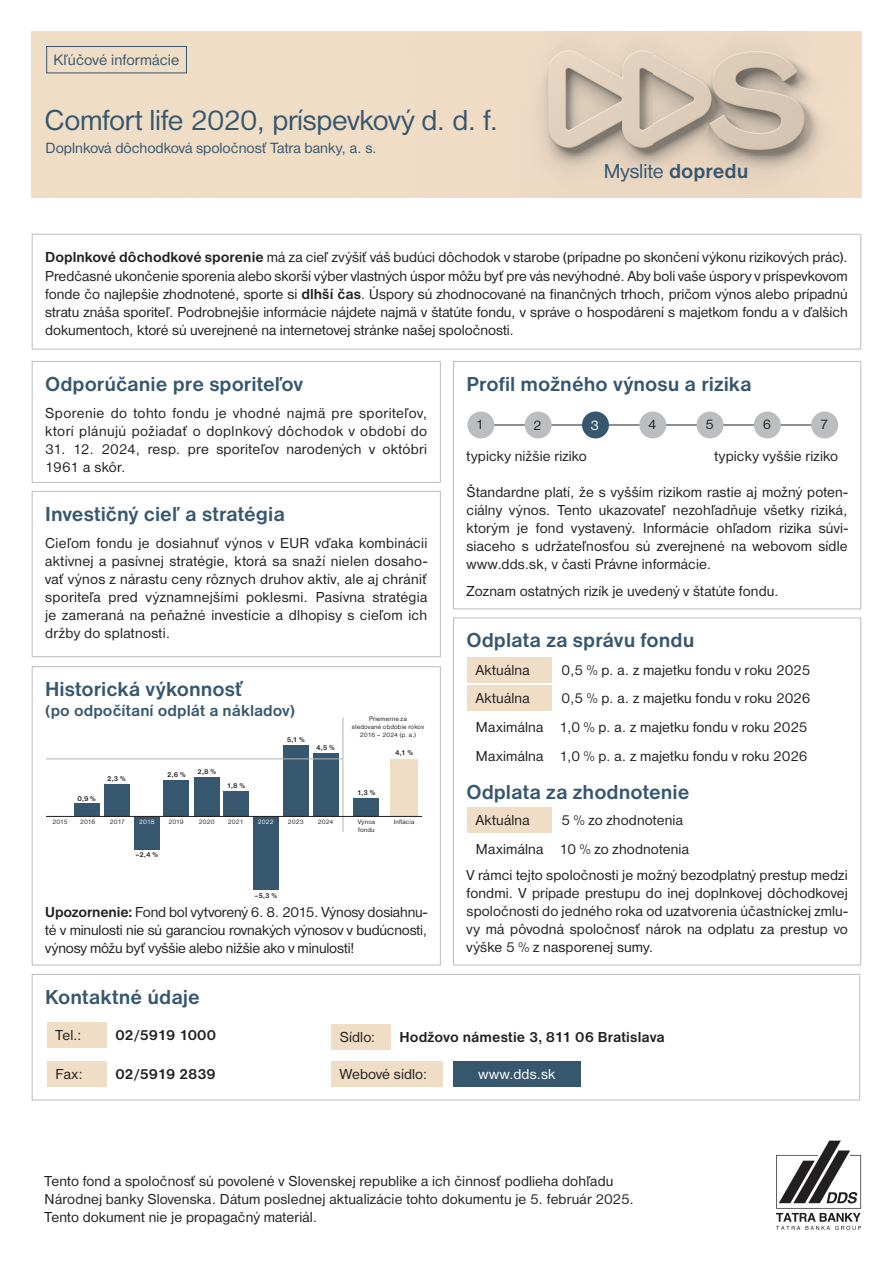
<style>
.page{position:relative;width:893px;height:1263px;background:#fff}
.page>*{position:absolute;margin:0;border:0;box-sizing:border-box;transform-origin:0 0}
.t1{font:30px "Nimbus Sans DOT";letter-spacing:-.01em;color:#37576f}
.t2{font:700 21px "Nimbus Sans DOT";color:#37576f}
.t3{font:21px "Nimbus Sans DOT";color:#37576f}
.t4{font:700 16.5px "Nimbus Sans DOT";letter-spacing:.005em;color:#37576f}
.t5{font:15.75px "Nimbus Sans DOT";letter-spacing:.005em;color:#37576f}
.t6{font:15.45px "Nimbus Sans DOT";color:#37576f}
.t7{font:15px/18px "Nimbus Sans DOT";letter-spacing:.01em;color:#231f20;text-align:justify}
.t8{font:15px/18px "Nimbus Sans DOT";letter-spacing:.03em;color:#231f20}
.t9{font:700 15px "Nimbus Sans DOT";color:#231f20}
.t10{font:15px "Nimbus Sans DOT";letter-spacing:.015em;color:#fff}
.t11{font:14.55px "Nimbus Sans DOT";color:#231f20}
.t12{font:14.55px "Nimbus Sans DOT";color:#fff}
.t13{font:700 7.2px "Nimbus Sans DOT";color:#231f20}
.t14{font:6.75px/8.1px "Nimbus Sans DOT";letter-spacing:.025em;color:#231f20;text-align:center}
.t15{font:6.75px "Nimbus Sans DOT";letter-spacing:.01em;color:#fff}
.s1{font-weight:700}
</style>
<div class="page">
<img style="left:32px;top:32px;width:829px;height:166px">
<div style="left:46px;top:46px;width:141px;height:27px;border:1px solid #37576f"></div>
<div style="left:32px;top:234px;width:829px;height:115px;border:1px solid #bcbdc0"></div>
<div style="left:32px;top:491px;width:409px;height:166px;border:1px solid #bcbdc0"></div>
<div style="left:453px;top:361px;width:408px;height:248px;border:1px solid #bcbdc0"></div>
<hr style="left:481px;top:425px;width:344px;height:1px;background:#231f20">
<div style="left:467px;top:411px;width:27px;height:27px;background:#bcbdc0;border-radius:50%"></div>
<div style="left:582px;top:411px;width:27px;height:27px;background:#37576f;border-radius:50%"></div>
<div style="left:525px;top:411px;width:27px;height:27px;background:#bcbdc0;border-radius:50%"></div>
<div style="left:639px;top:411px;width:27px;height:27px;background:#bcbdc0;border-radius:50%"></div>
<div style="left:697px;top:411px;width:26px;height:27px;background:#bcbdc0;border-radius:50%"></div>
<div style="left:754px;top:411px;width:27px;height:27px;background:#bcbdc0;border-radius:50%"></div>
<div style="left:811px;top:411px;width:27px;height:27px;background:#bcbdc0;border-radius:50%"></div>
<div style="left:32px;top:666px;width:409px;height:299px;border:1px solid #bcbdc0"></div>
<div style="left:32px;top:361px;width:409px;height:122px;border:1px solid #bcbdc0"></div>
<div style="left:453px;top:618px;width:408px;height:347px;border:1px solid #bcbdc0"></div>
<div style="left:467px;top:657px;width:85px;height:25px;background:#f0ddc6"></div>
<div style="left:467px;top:686px;width:85px;height:25px;background:#f0ddc6"></div>
<svg style="left:776px;top:1140px;width:85px;height:90px"></svg>
<div style="left:32px;top:974px;width:828px;height:126px;border:1px solid #bcbdc0"></div>
<div style="left:47px;top:1022px;width:60px;height:26px;background:#f0ddc6"></div>
<div style="left:47px;top:1061px;width:60px;height:25px;background:#f0ddc6"></div>
<div style="left:331px;top:1024px;width:60px;height:25px;background:#f0ddc6"></div>
<div style="left:331px;top:1061px;width:112px;height:25px;background:#f0ddc6"></div>
<div style="left:453px;top:1061px;width:128px;height:25px;background:#37576f"></div>
<div style="left:467px;top:808px;width:85px;height:25px;background:#f0ddc6"></div>
<div style="left:194px;top:777px;width:26px;height:39px;background:#37576f"></div>
<div style="left:163px;top:780px;width:26px;height:36px;background:#37576f"></div>
<div style="left:134px;top:816px;width:26px;height:33px;background:#37576f"></div>
<hr style="left:343px;top:718px;width:1px;height:114px;background:#b2b3b7">
<div style="left:390px;top:759px;width:28px;height:57px;background:#f0ddc6"></div>
<div style="left:313px;top:753px;width:25px;height:63px;background:#37576f"></div>
<div style="left:283px;top:745px;width:26px;height:71px;background:#37576f"></div>
<div style="left:253px;top:816px;width:26px;height:74px;background:#37576f"></div>
<div style="left:354px;top:798px;width:25px;height:18px;background:#37576f"></div>
<div style="left:223px;top:791px;width:26px;height:25px;background:#37576f"></div>
<div style="left:104px;top:784px;width:26px;height:32px;background:#37576f"></div>
<div style="left:74px;top:803px;width:26px;height:13px;background:#37576f"></div>
<hr style="left:46px;top:759px;width:297px;height:1px;background:#b2b3b7">
<hr style="left:46px;top:816px;width:376px;height:1px;background:#231f20">
<p class="t5" style="left:53px;top:54px;width:127px">Kľúčové informácie</p>
<h1 class="t1" style="left:45px;top:109px;width:455px">Comfort life 2020, príspevkový d. d. f.</h1>
<p class="t6" style="left:46px;top:142px;width:333px">Doplnková dôchodková spoločnosť Tatra banky, a. s.</p>
<h2 class="t3" style="left:604px;top:164px;width:146px">Myslite <span class="s1">dopredu</span></h2>
<p class="t7" style="left:45px;top:250px;width:804px"><span class="s1">Doplnkové dôchodkové sporenie</span> má za cieľ zvýšiť váš budúci dôchodok v starobe (prípadne po skončení výkonu rizikových prác).<br>Predčasné ukončenie sporenia alebo skorší výber vlastných úspor môžu byť pre vás nevýhodné. Aby boli vaše úspory v príspevkovom fonde čo najlepšie zhodnotené, sporte si <span class="s1">dlhší čas</span>. Úspory sú zhodnocované na finančných trhoch, pričom výnos alebo prípadnú stratu znáša sporiteľ. Podrobnejšie informácie nájdete najmä v štatúte fondu, v správe o hospodárení s majetkom fondu a v ďalších dokumentoch, ktoré sú uverejnené na internetovej stránke našej spoločnosti.</p>
<h2 class="t2" style="left:45px;top:376px;width:259px">Odporúčanie pre sporiteľov</h2>
<p class="t8" style="left:45px;top:405px;width:384px">Sporenie do tohto fondu je vhodné najmä pre sporiteľov, ktorí plánujú požiadať o doplnkový dôchodok v období do</p>
<p class="t7" style="left:45px;top:441px;width:383px">31. 12. 2024, resp. pre sporiteľov narodených v októbri<br>1961 a skôr.</p>
<h2 class="t2" style="left:45px;top:506px;width:241px">Investičný cieľ a stratégia</h2>
<p class="t7" style="left:45px;top:535px;width:384px">Cieľom fondu je dosiahnuť výnos v EUR vďaka kombinácii aktívnej a pasívnej stratégie, ktorá sa snaží nielen dosaho&shy;vať výnos z nárastu ceny rôznych druhov aktív, ale aj chrániť sporiteľa pred významnejšími poklesmi. Pasívna stratégia je zameraná na peňažné investície a dlhopisy s cieľom ich držby do splatnosti.</p>
<h2 class="t2" style="left:45px;top:681px;width:199px">Historická výkonnosť</h2>
<p class="t4" style="left:45px;top:704px;width:251px">(po odpočítaní odplát a nákladov)</p>
<p class="t13" style="left:77px;top:795px;width:20px">0,9 %</p>
<p class="t13" style="left:107px;top:776px;width:20px">2,3 %</p>
<p class="t13" style="left:167px;top:772px;width:20px">2,6 %</p>
<p class="t13" style="left:197px;top:769px;width:20px">2,8 %</p>
<p class="t13" style="left:227px;top:783px;width:20px">1,8 %</p>
<p class="t13" style="left:287px;top:737px;width:19px">5,1 %</p>
<p class="t13" style="left:316px;top:745px;width:20px">4,5 %</p>
<p class="t14" style="left:52px;top:818px;width:17px">2015</p>
<p class="t14" style="left:110px;top:818px;width:17px">2017</p>
<p class="t14" style="left:80px;top:818px;width:17px">2016</p>
<p class="t14" style="left:199px;top:818px;width:17px">2020</p>
<p class="t14" style="left:228px;top:818px;width:17px">2021</p>
<p class="t15" style="left:139px;top:819px;width:17px">2018</p>
<p class="t14" style="left:168px;top:818px;width:17px">2019</p>
<p class="t15" style="left:258px;top:819px;width:17px">2022</p>
<p class="t14" style="left:288px;top:818px;width:17px">2023</p>
<p class="t14" style="left:318px;top:818px;width:17px">2024</p>
<p class="t13" style="left:136px;top:852px;width:24px">–2,4 %</p>
<p class="t13" style="left:254px;top:893px;width:24px">–5,3 %</p>
<p class="t14" style="left:352px;top:715px;width:74px">Priemerne za<br>sledované obdobie rokov<br>2016 – 2024 (p. a.)</p>
<p class="t13" style="left:357px;top:790px;width:20px">1,3 %</p>
<p class="t14" style="left:358px;top:818px;width:19px;text-align:left">Výnos fondu</p>
<p class="t13" style="left:395px;top:750px;width:20px">4,1 %</p>
<p class="t14" style="left:394px;top:818px;width:22px">Inflácia</p>
<p class="t7" style="left:45px;top:904px;width:384px"><span class="s1">Upozornenie:</span> Fond bol vytvorený 6. 8. 2015. Výnosy dosiahnu&shy;té v minulosti nie sú garanciou rovnakých výnosov v budúcnosti, výnosy môžu byť vyššie alebo nižšie ako v minulosti!</p>
<h2 class="t2" style="left:467px;top:376px;width:286px">Profil možného výnosu a rizika</h2>
<p class="t11" style="left:476px;top:419px;width:10px">1</p>
<p class="t11" style="left:533px;top:420px;width:10px">2</p>
<p class="t12" style="left:591px;top:420px;width:10px">3</p>
<p class="t11" style="left:648px;top:419px;width:10px">4</p>
<p class="t11" style="left:706px;top:419px;width:10px">5</p>
<p class="t11" style="left:763px;top:419px;width:10px">6</p>
<p class="t11" style="left:820px;top:419px;width:10px">7</p>
<p class="t7" style="left:467px;top:448px;width:122px">typicky nižšie riziko</p>
<p class="t7" style="left:714px;top:448px;width:125px">typicky vyššie riziko</p>
<p class="t7" style="left:467px;top:484px;width:383px">Štandardne platí, že s vyšším rizikom rastie aj možný poten&shy;ciálny výnos. Tento ukazovateľ nezohľadňuje všetky riziká, ktorým je fond vystavený. Informácie ohľadom rizika súvi&shy;siaceho s udržateľnosťou sú zverejnené na webovom sídle www.dds.sk, v časti Právne informácie.</p>
<p class="t7" style="left:467px;top:583px;width:314px">Zoznam ostatných rizík je uvedený v štatúte fondu.</p>
<h2 class="t2" style="left:467px;top:633px;width:229px">Odplata za správu fondu</h2>
<p class="t7" style="left:476px;top:662px;width:55px">Aktuálna</p>
<p class="t7" style="left:562px;top:662px;width:250px">0,5 % p. a. z majetku fondu v roku 2025</p>
<p class="t7" style="left:476px;top:690px;width:55px">Aktuálna</p>
<p class="t7" style="left:562px;top:690px;width:250px">0,5 % p. a. z majetku fondu v roku 2026</p>
<p class="t7" style="left:476px;top:719px;width:333px">Maximálna 1,0 % p. a. z majetku fondu v roku 2025</p>
<p class="t7" style="left:476px;top:748px;width:333px">Maximálna 1,0 % p. a. z majetku fondu v roku 2026</p>
<h2 class="t2" style="left:466px;top:784px;width:225px">Odplata za zhodnotenie</h2>
<p class="t7" style="left:476px;top:813px;width:55px">Aktuálna</p>
<p class="t7" style="left:561px;top:812px;width:123px">5 % zo zhodnotenia</p>
<p class="t7" style="left:476px;top:841px;width:215px">Maximálna 10 % zo zhodnotenia</p>
<p class="t7" style="left:467px;top:867px;width:383px">V rámci tejto spoločnosti je možný bezodplatný prestup medzi fondmi. V prípade prestupu do inej doplnkovej dôchodkovej spoločnosti do jedného roka od uzatvorenia účastníckej zmlu&shy;vy má pôvodná spoločnosť nárok na odplatu za prestup vo výške 5 % z nasporenej sumy.</p>
<h2 class="t2" style="left:45px;top:989px;width:156px">Kontaktné údaje</h2>
<p class="t7" style="left:56px;top:1027px;width:28px">Tel.:</p>
<p class="t9" style="left:115px;top:1030px;width:102px">02/5919 1000</p>
<p class="t7" style="left:56px;top:1066px;width:29px">Fax:</p>
<p class="t9" style="left:115px;top:1068px;width:102px">02/5919 2839</p>
<p class="t9" style="left:399px;top:1031px;width:267px">Hodžovo námestie 3, 811 06 Bratislava</p>
<p class="t10" style="left:478px;top:1068px;width:78px">www.dds.sk</p>
<p class="t7" style="left:340px;top:1029px;width:37px">Sídlo:</p>
<p class="t7" style="left:340px;top:1066px;width:89px">Webové sídlo:</p>
<p class="t7" style="left:45px;top:1173px;width:591px;text-align:left">Tento fond a spoločnosť sú povolené v Slovenskej republike a ich činnosť podlieha dohľadu<br>Národnej banky Slovenska. Dátum poslednej aktualizácie tohto dokumentu je 5. február 2025.<br>Tento dokument nie je propagačný materiál.</p>
</div>
